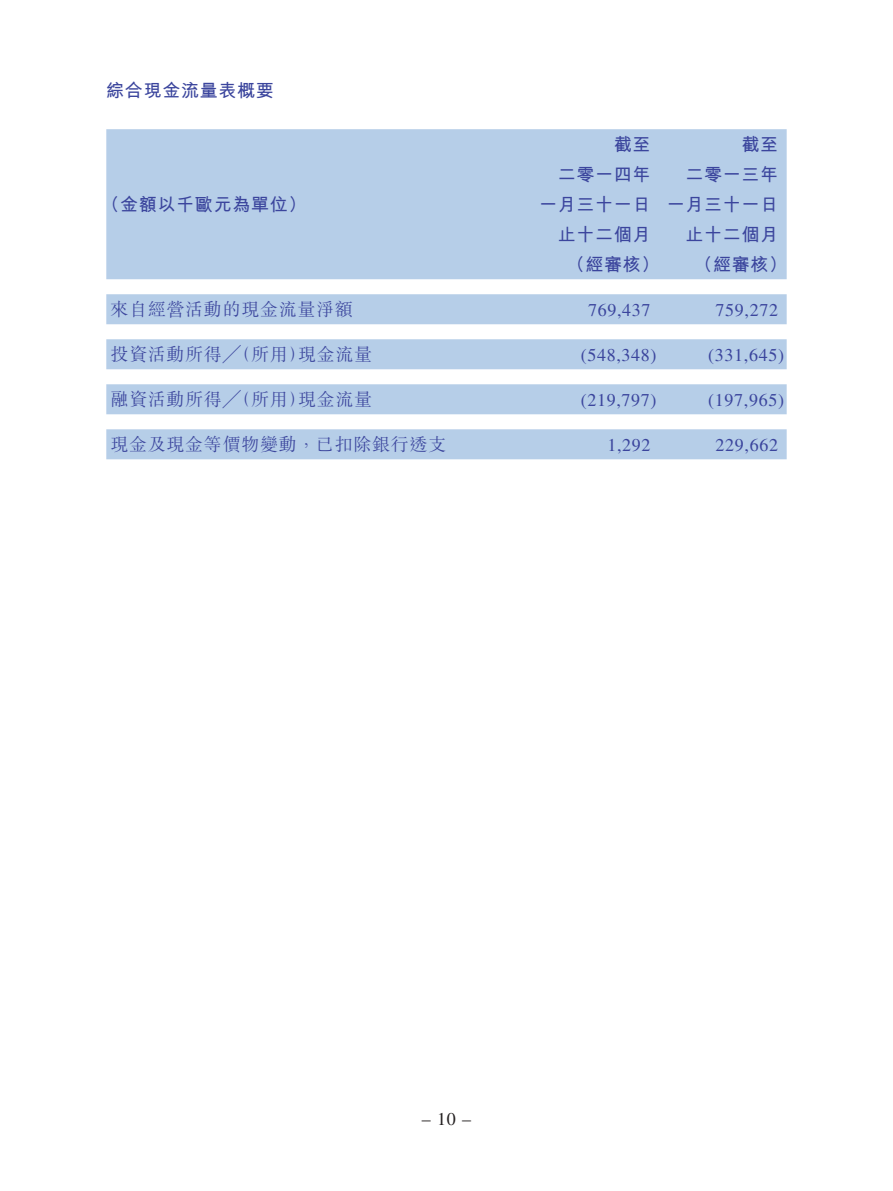
<style>
.page{position:relative;width:893px;height:1191px;background:#fff}
.page>*{position:absolute;margin:0;border:0;box-sizing:border-box;transform-origin:0 0}
._1__內文{font:700 18px "M Hei HK";letter-spacing:.04em;color:#3b459d}
._1__內文-2{font:18px "Times LT Std";letter-spacing:.035em;color:#3b459d}
._1__內文-3{font:300 18px "M Sung HK";letter-spacing:.04em;color:#3b459d}
.t1{font:18px "Times LT Std";color:#231f20}
</style>
<div class="page">
<svg style="left:106px;top:129px;width:681px;height:330px;fill:#b6cee8"></svg>
<p class="_1__內文" style="left:106px;top:77px;width:169px">綜合現金流量表概要</p>
<p class="_1__內文" style="left:102px;top:191px;width:206px">（金額以千歐元為單位）</p>
<p class="_1__內文" style="left:614px;top:131px;width:38px">截至</p>
<p class="_1__內文" style="left:558px;top:161px;width:94px">二零一四年</p>
<p class="_1__內文" style="left:539px;top:191px;width:113px">一月三十一日</p>
<p class="_1__內文" style="left:558px;top:221px;width:94px">止十二個月</p>
<p class="_1__內文" style="left:567px;top:251px;width:94px">（經審核）</p>
<p class="_1__內文" style="left:741px;top:131px;width:38px">截至</p>
<p class="_1__內文" style="left:685px;top:161px;width:94px">二零一三年</p>
<p class="_1__內文" style="left:667px;top:191px;width:113px">一月三十一日</p>
<p class="_1__內文" style="left:685px;top:221px;width:94px">止十二個月</p>
<p class="_1__內文" style="left:694px;top:251px;width:94px">（經審核）</p>
<p class="_1__內文-3" style="left:111px;top:297px;width:244px">來自經營活動的現金流量淨額</p>
<p class="_1__內文-2" style="left:588px;top:300px;width:64px">769,437</p>
<p class="_1__內文-2" style="left:716px;top:300px;width:64px">759,272</p>
<p class="_1__內文-3" style="left:111px;top:342px;width:263px">投資活動所得╱（所用）現金流量</p>
<p class="_1__內文-2" style="left:581px;top:345px;width:77px">(548,348)</p>
<p class="_1__內文-2" style="left:708px;top:345px;width:77px">(331,645)</p>
<p class="_1__內文-3" style="left:111px;top:387px;width:263px">融資活動所得╱（所用）現金流量</p>
<p class="_1__內文-2" style="left:581px;top:390px;width:77px">(219,797)</p>
<p class="_1__內文-2" style="left:708px;top:390px;width:77px">(197,965)</p>
<p class="_1__內文-3" style="left:111px;top:432px;width:337px">現金及現金等價物變動，已扣除銀行透支</p>
<p class="_1__內文-2" style="left:607px;top:435px;width:45px">1,292</p>
<p class="_1__內文-2" style="left:716px;top:435px;width:64px">229,662</p>
<p class="t1" style="left:422px;top:1109px;width:51px">–10–</p>
</div>
